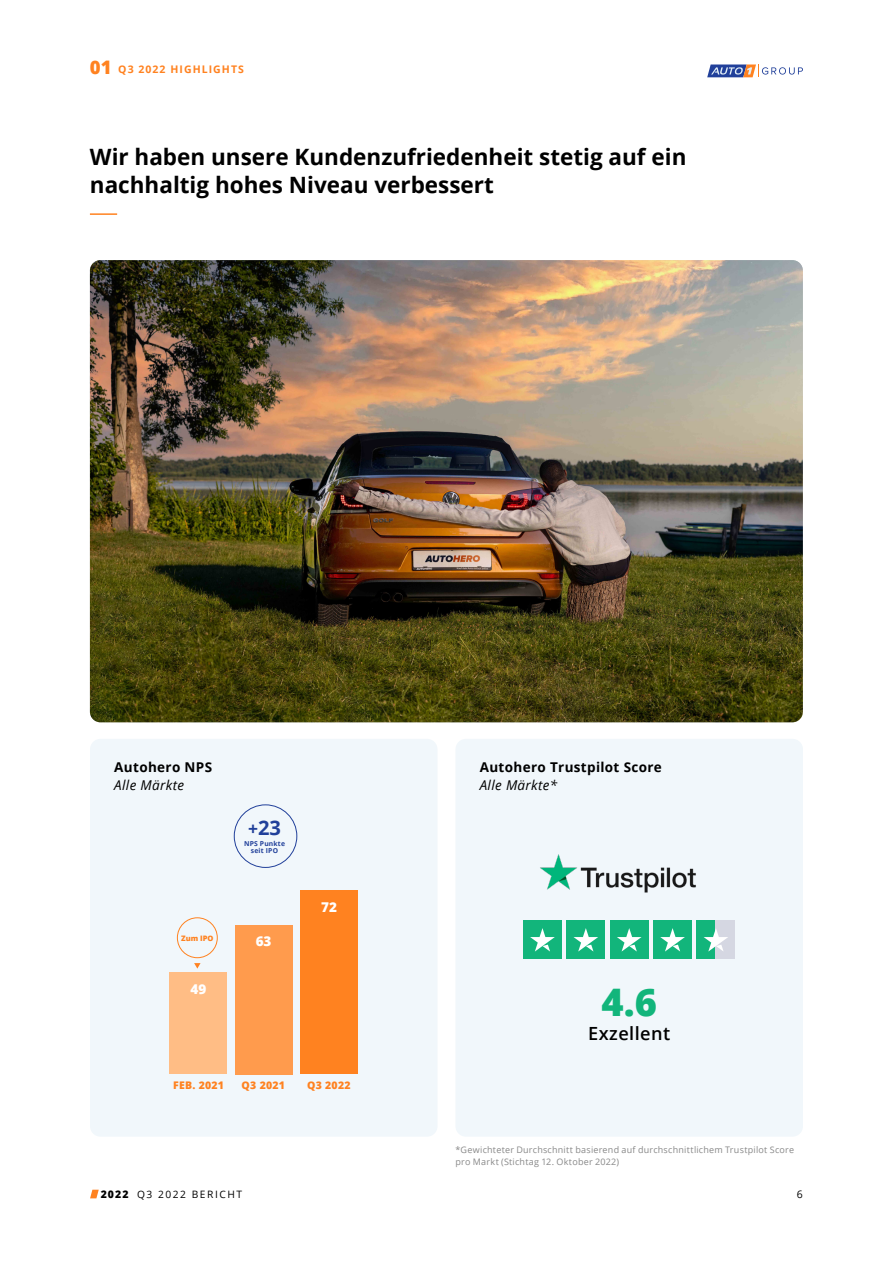
<style>
.page{position:relative;width:893px;height:1263px;background:#fff}
.page>*{position:absolute;margin:0;border:0;box-sizing:border-box;transform-origin:0 0}
.t1{font:800 37.95px "Open Sans";color:#12b57b}
.t2{font:700 22.5px/28.5px "Open Sans";color:#000}
.t3{font:700 20.1px "Open Sans";color:#21409a}
.t4{font:800 18.6px "Open Sans";color:#ff8220}
.t5{font:600 18.15px "Open Sans";letter-spacing:.025em;color:#000}
.t6{font:700 13.5px "Open Sans";letter-spacing:.025em;color:#000}
.t7{font:italic 13.5px "Open Sans";letter-spacing:.025em;color:#000}
.t8{font:800 13.5px "Open Sans";color:#fff}
.t9{font:800 10.5px "Open Sans";letter-spacing:.025em;color:#ff8220}
.t10{font:700 10.5px "Open Sans";letter-spacing:.1em;color:#ff8220}
.t11{font:10.5px "Open Sans";color:#000}
.t12{font:10.2px "Open Sans";letter-spacing:.15em;color:#000}
.t13{font:9px/12px "Open Sans";letter-spacing:.025em;color:#888}
.t14{font:800 7.5px "Open Sans";color:#ff8220}
.t15{font:700 6.75px/7.1px "Open Sans";letter-spacing:.025em;color:#21409a;text-align:center}
.s1{font-size:17.4px}
.s2{font-weight:800;font-size:10.5px}
</style>
<div class="page">
<svg style="left:90px;top:1190px;width:9px;height:8px"></svg>
<svg style="left:707px;top:64px;width:96px;height:13px"></svg>
<hr style="left:90px;top:213px;width:27px;height:2px;background:#ff8220">
<div style="left:455px;top:739px;width:348px;height:398px;background:#f1f7fb;border-radius:10px"></div>
<div style="left:90px;top:739px;width:347px;height:398px;background:#f1f7fb;border-radius:10px"></div>
<img style="left:540px;top:854px;width:156px;height:39px">
<div style="left:567px;top:920px;width:38px;height:39px;background:#12b57b"></div>
<div style="left:523px;top:920px;width:38px;height:39px;background:#12b57b"></div>
<div style="left:610px;top:920px;width:38px;height:39px;background:#12b57b"></div>
<div style="left:654px;top:920px;width:38px;height:39px;background:#12b57b"></div>
<div style="left:697px;top:920px;width:38px;height:39px;background:#12b57b"></div>
<svg style="left:573px;top:928px;width:25px;height:23px"></svg>
<svg style="left:530px;top:928px;width:25px;height:23px"></svg>
<svg style="left:617px;top:928px;width:24px;height:23px"></svg>
<svg style="left:660px;top:928px;width:25px;height:23px"></svg>
<div style="left:716px;top:920px;width:19px;height:39px;background:#d5d7e2"></div>
<svg style="left:704px;top:928px;width:24px;height:23px"></svg>
<div style="left:170px;top:973px;width:57px;height:101px;background:#ffbd85"></div>
<div style="left:235px;top:925px;width:58px;height:149px;background:#ff9b4d"></div>
<div style="left:300px;top:890px;width:58px;height:184px;background:#ff8220"></div>
<div style="left:234px;top:804px;width:63px;height:64px;border:1px solid #21409a;border-radius:50%"></div>
<div style="left:177px;top:917px;width:41px;height:41px;border:1px solid #ff8220;border-radius:50%"></div>
<svg style="left:194px;top:963px;width:7px;height:5px"></svg>
<img style="left:90px;top:260px;width:713px;height:462px">
<h3 class="t4" style="left:90px;top:53px;width:23px">01</h3>
<p class="t10" style="left:118px;top:61px;width:127px">Q3 2022 HIGHLIGHTS</p>
<h2 class="t2" style="left:90px;top:142px;width:598px">Wir haben unsere Kundenzufriedenheit stetig auf ein nachhaltig hohes Niveau verbessert</h2>
<h3 class="t6" style="left:114px;top:757px;width:99px">Autohero NPS</h3>
<h3 class="t7" style="left:114px;top:776px;width:71px">Alle Märkte</h3>
<h3 class="t3" style="left:248px;top:813px;width:34px"><span class="s1">+</span>23</h3>
<p class="t15" style="left:244px;top:840px;width:42px">NPS Punkte seit IPO</p>
<p class="t14" style="left:181px;top:933px;width:34px">Zum IPO</p>
<h3 class="t8" style="left:190px;top:979px;width:17px">49</h3>
<h3 class="t8" style="left:256px;top:931px;width:17px">63</h3>
<h3 class="t8" style="left:321px;top:897px;width:17px">72</h3>
<p class="t9" style="left:173px;top:1077px;width:52px">FEB. 2021</p>
<p class="t9" style="left:242px;top:1077px;width:45px">Q3 2021</p>
<p class="t9" style="left:307px;top:1077px;width:45px">Q3 2022</p>
<h3 class="t6" style="left:480px;top:757px;width:184px">Autohero Trustpilot Score</h3>
<h3 class="t7" style="left:480px;top:776px;width:79px">Alle Märkte*</h3>
<h1 class="t1" style="left:601px;top:973px;width:57px">4.6</h1>
<h3 class="t5" style="left:588px;top:1021px;width:84px">Exzellent</h3>
<p class="t13" style="left:455px;top:1143px;width:340px">*Gewichteter Durchschnitt basierend auf durchschnittlichem Trustpilot Score pro Markt (Stichtag 12. Oktober 2022)</p>
<p class="t12" style="left:101px;top:1187px;width:143px"><span class="s2">2022</span> Q3 2022 BERICHT</p>
<p class="t11" style="left:797px;top:1187px;width:8px">6</p>
</div>
